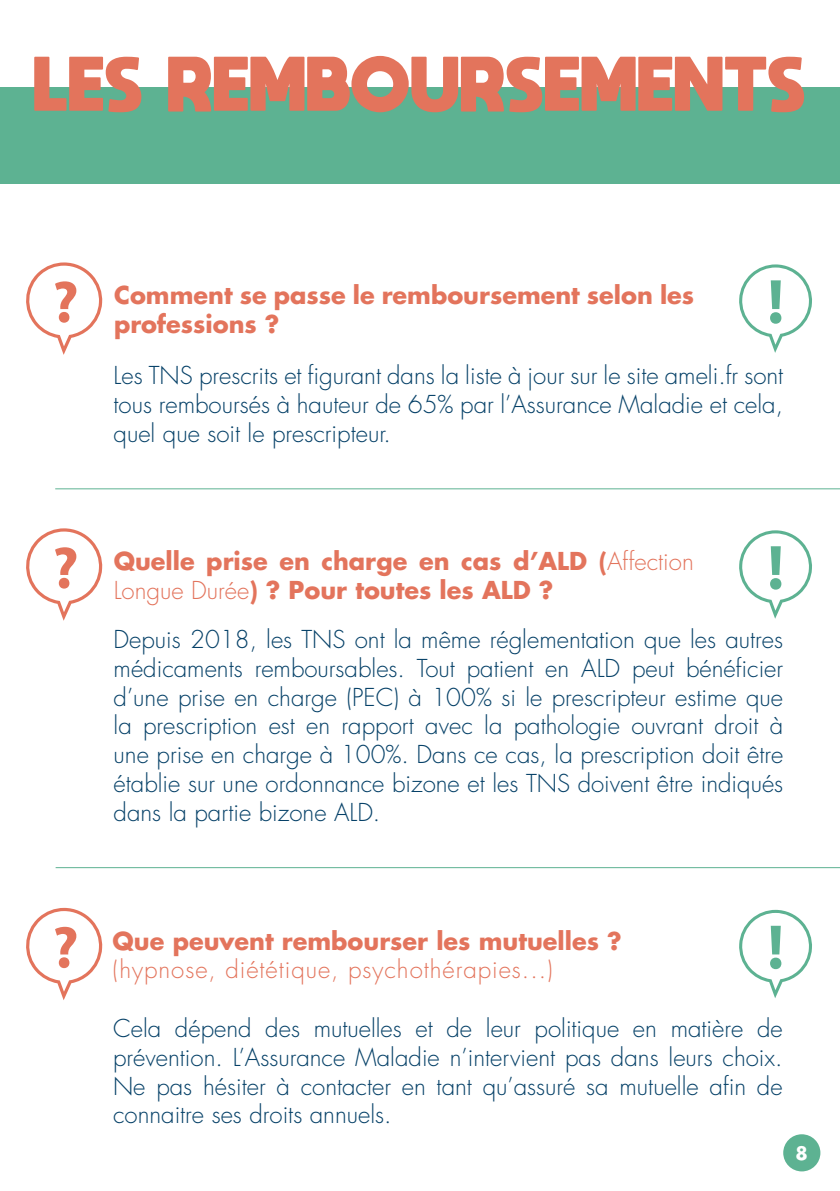
<style>
.page{position:relative;width:840px;height:1191px;background:#fff}
.page>*{position:absolute;margin:0;border:0;box-sizing:border-box;transform-origin:0 0}
.t1{font:800 54px "moon get";letter-spacing:.02em;color:#e3745c}
.t2{font:300 24px/28.8px "Futura Std";color:#064168;text-align:justify}
.t3{font:700 24px/28.8px "Futura Std";color:#e3745c}
.t4{font:300 24px "Futura Std";letter-spacing:.04em;color:#e3745c}
.t5{font:700 18px "Futura Std";color:#fff}
.s1{font-weight:300}
</style>
<div class="page">
<div style="left:0;top:88px;width:839px;height:96px;background:#5db292"></div>
<svg style="left:26px;top:262px;width:77px;height:93px"></svg>
<svg style="left:739px;top:264px;width:73px;height:89px"></svg>
<hr style="left:55px;top:488px;width:784px;height:1px;background:#5db292">
<svg style="left:26px;top:528px;width:77px;height:93px"></svg>
<svg style="left:739px;top:530px;width:73px;height:89px"></svg>
<div style="left:782px;top:1134px;width:37px;height:37px;background:#5db292;border-radius:50%"></div>
<svg style="left:26px;top:908px;width:77px;height:92px"></svg>
<svg style="left:739px;top:910px;width:73px;height:88px"></svg>
<hr style="left:56px;top:867px;width:783px;height:1px;background:#5db292">
<p class="t1" style="left:34px;top:50px;width:772px">LES REMBOURSEMENTS</p>
<p class="t3" style="left:114px;top:280px;width:581px">Comment se passe le remboursement selon les professions ?</p>
<p class="t2" style="left:113px;top:362px;width:670px">Les TNS prescrits et figurant dans la liste à jour sur le site ameli.fr sont tous remboursés à hauteur de 65% par l’Assurance Maladie et cela, quel que soit le prescripteur.</p>
<p class="t3" style="left:114px;top:546px;width:581px">Quelle prise en charge en cas d’ALD (<span class="s1">Affection<br>Longue Durée</span>) ? Pour toutes les ALD ?</p>
<p class="t2" style="left:113px;top:625px;width:670px">Depuis 2018, les TNS ont la même réglementation que les autres médicaments remboursables. Tout patient en ALD peut bénéficier d’une prise en charge (PEC) à 100% si le prescripteur estime que la prescription est en rapport avec la pathologie ouvrant droit à une prise en charge à 100%. Dans ce cas, la prescription doit être établie sur une ordonnance bizone et les TNS doivent être indiqués dans la partie bizone ALD.</p>
<p class="t3" style="left:113px;top:926px;width:510px">Que peuvent rembourser les mutuelles ?</p>
<p class="t4" style="left:113px;top:955px;width:441px">(hypnose, diététique, psychothérapies...)</p>
<p class="t2" style="left:113px;top:1014px;width:670px">Cela dépend des mutuelles et de leur politique en matière de prévention. L’Assurance Maladie n’intervient pas dans leurs choix.<br>Ne pas hésiter à contacter en tant qu’assuré sa mutuelle afin de connaitre ses droits annuels.</p>
<p class="t5" style="left:795px;top:1141px;width:14px">8</p>
</div>
